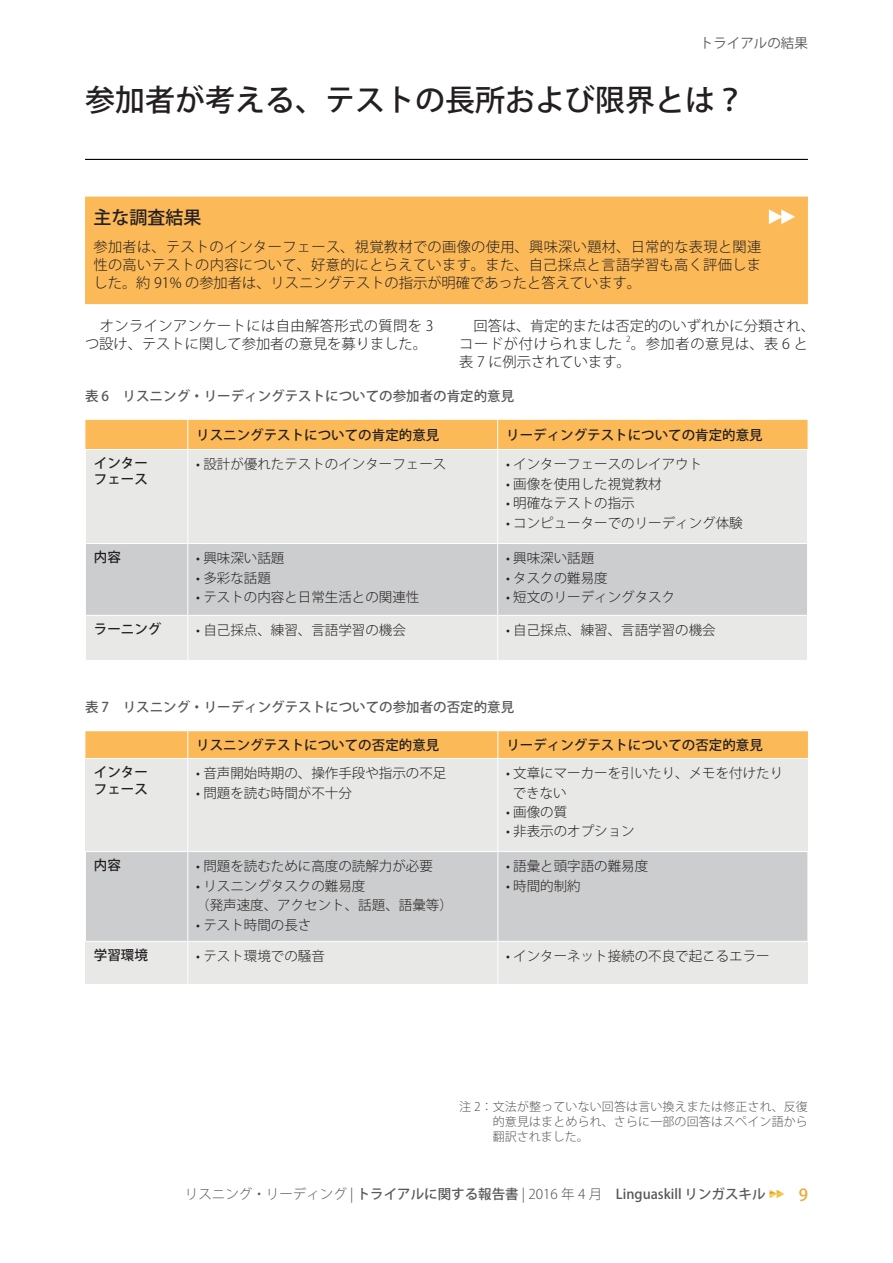
<style>
.page{position:relative;width:893px;height:1263px;background:#fff}
.page>*{position:absolute;margin:0;border:0;box-sizing:border-box;transform-origin:0 0}
.t1{font:500 30px "Koz Go Pr 6 N";color:#231f20}
.t2{font:500 18px "Koz Go Pr 6 N";color:#231f20}
.t3{font:500 16.5px "Koz Go Pr 6 N";color:#f0a634}
.t4{font:300 14.25px/18px "Koz Go Pr 6 N";color:#231f20}
.t5{font:300 14.25px/18px "Koz Go Pr 6 N";letter-spacing:.03em;color:#231f20}
.t6{font:300 13.5px/19.5px "Koz Go Pr 6 N";color:#231f20}
.t7{font:500 13.5px "Koz Go Pr 6 N";color:#57585a}
.t8{font:500 13.5px/16.2px "Koz Go Pr 6 N";color:#231f20}
.t9{font:13.5px "Koz Go Pr 6 N";color:#57585a}
.t10{font:300 12px/15px "Koz Go Pr 6 N";letter-spacing:.01em;color:#57585a;text-align:justify}
.t11{font:300 8.25px "Koz Go Pr 6 N";color:#231f20}
.s1{font-weight:300}
</style>
<div class="page">
<svg style="left:769px;top:1190px;width:15px;height:8px"></svg>
<hr style="left:85px;top:159px;width:723px;height:1px;background:#030303">
<div style="left:85px;top:197px;width:723px;height:107px;background:#fcb958"></div>
<svg style="left:769px;top:209px;width:26px;height:15px"></svg>
<div style="left:86px;top:450px;width:721px;height:210px;background:#e8e8e7"></div>
<div style="left:86px;top:544px;width:721px;height:71px;background:#cccdce"></div>
<div style="left:85px;top:420px;width:722px;height:29px;background:#fcb958"></div>
<hr style="left:187px;top:450px;width:1px;height:93px;background:#fff">
<hr style="left:497px;top:450px;width:1px;height:93px;background:#fff">
<hr style="left:187px;top:544px;width:1px;height:71px;background:#fff">
<hr style="left:497px;top:544px;width:1px;height:71px;background:#fff">
<hr style="left:187px;top:616px;width:1px;height:44px;background:#fff">
<hr style="left:497px;top:616px;width:1px;height:44px;background:#fff">
<hr style="left:85px;top:543px;width:103px;height:1px;background:#fff">
<hr style="left:188px;top:543px;width:310px;height:1px;background:#fff">
<hr style="left:498px;top:543px;width:310px;height:1px;background:#fff">
<hr style="left:85px;top:615px;width:103px;height:1px;background:#fff">
<hr style="left:188px;top:615px;width:310px;height:1px;background:#fff">
<hr style="left:498px;top:615px;width:310px;height:1px;background:#fff">
<div style="left:498px;top:941px;width:310px;height:43px;background:#e8e8e7"></div>
<div style="left:188px;top:941px;width:310px;height:43px;background:#e8e8e7"></div>
<div style="left:85px;top:941px;width:103px;height:43px;background:#e8e8e7"></div>
<div style="left:498px;top:758px;width:310px;height:93px;background:#e8e8e7"></div>
<div style="left:188px;top:758px;width:310px;height:93px;background:#e8e8e7"></div>
<div style="left:85px;top:758px;width:103px;height:93px;background:#e8e8e7"></div>
<div style="left:86px;top:852px;width:721px;height:89px;background:#cccdce"></div>
<div style="left:85px;top:731px;width:723px;height:27px;background:#fcb958"></div>
<hr style="left:85px;top:758px;width:103px;height:1px;background:#fff">
<hr style="left:188px;top:758px;width:310px;height:1px;background:#fff">
<hr style="left:187px;top:759px;width:1px;height:92px;background:#fff">
<hr style="left:498px;top:758px;width:310px;height:1px;background:#fff">
<hr style="left:497px;top:759px;width:1px;height:92px;background:#fff">
<hr style="left:187px;top:852px;width:1px;height:89px;background:#fff">
<hr style="left:497px;top:852px;width:1px;height:89px;background:#fff">
<hr style="left:85px;top:941px;width:103px;height:1px;background:#fff">
<hr style="left:188px;top:941px;width:310px;height:1px;background:#fff">
<hr style="left:187px;top:942px;width:1px;height:42px;background:#fff">
<hr style="left:498px;top:941px;width:310px;height:1px;background:#fff">
<hr style="left:497px;top:942px;width:1px;height:42px;background:#fff">
<p class="t9" style="left:700px;top:36px;width:109px">トライアルの結果</p>
<h1 class="t1" style="left:85px;top:84px;width:661px">参加者が考える、テストの長所および限界とは？</h1>
<h2 class="t2" style="left:94px;top:207px;width:109px">主な調査結果</h2>
<p class="t4" style="left:94px;top:238px;width:669px;text-align:justify">参加者は、テストのインターフェース、視覚教材での画像の使用、興味深い題材、日常的な表現と関連性の高いテストの内容について、好意的にとらえています。また、自己採点と言語学習も高く評価しました。約 91% の参加者は、リスニングテストの指示が明確であったと答えています。</p>
<p class="t5" style="left:85px;top:318px;width:350px">　オンラインアンケートには自由解答形式の質問を 3つ設け、テストに関して参加者の意見を募りました。</p>
<p class="t4" style="left:459px;top:318px;width:357px">　回答は、肯定的または否定的のいずれかに分類され、コードが付けられました</p>
<p class="t11" style="left:626px;top:335px;width:6px">2</p>
<p class="t4" style="left:459px;top:336px;width:350px;text-indent:171px">。参加者の意見は、表 6 と表 7 に例示されています。</p>
<p class="t7" style="left:85px;top:389px;width:431px">表 6　リスニング・リーディングテストについての参加者の肯定的意見</p>
<p class="t8" style="left:196px;top:427px;width:244px">リスニングテストについての肯定的意見</p>
<p class="t8" style="left:506px;top:427px;width:258px">リーディングテストについての肯定的意見</p>
<p class="t8" style="left:94px;top:455px;width:55px">インターフェース</p>
<p class="t6" style="left:196px;top:455px;width:252px">• 設計が優れたテストのインターフェース</p>
<p class="t6" style="left:506px;top:455px;width:198px">• インターフェースのレイアウト</p>
<p class="t6" style="left:506px;top:474px;width:157px">• 画像を使用した視覚教材</p>
<p class="t6" style="left:506px;top:494px;width:130px">• 明確なテストの指示</p>
<p class="t6" style="left:506px;top:513px;width:238px">• コンピューターでのリーディング体験</p>
<p class="t8" style="left:94px;top:549px;width:28px">内容</p>
<p class="t6" style="left:196px;top:549px;width:90px">• 興味深い話題</p>
<p class="t6" style="left:196px;top:568px;width:76px">• 多彩な話題</p>
<p class="t6" style="left:196px;top:588px;width:225px">• テストの内容と日常生活との関連性</p>
<p class="t6" style="left:506px;top:549px;width:90px">• 興味深い話題</p>
<p class="t6" style="left:506px;top:568px;width:103px">• タスクの難易度</p>
<p class="t6" style="left:506px;top:588px;width:171px">• 短文のリーディングタスク</p>
<p class="t8" style="left:94px;top:621px;width:69px">ラーニング</p>
<p class="t6" style="left:196px;top:620px;width:211px">• 自己採点、練習、言語学習の機会</p>
<p class="t6" style="left:506px;top:620px;width:211px">• 自己採点、練習、言語学習の機会</p>
<p class="t7" style="left:85px;top:700px;width:431px">表 7　リスニング・リーディングテストについての参加者の否定的意見</p>
<p class="t8" style="left:196px;top:737px;width:244px">リスニングテストについての否定的意見</p>
<p class="t8" style="left:506px;top:737px;width:258px">リーディングテストについての否定的意見</p>
<p class="t8" style="left:94px;top:764px;width:55px">インターフェース</p>
<p class="t6" style="left:196px;top:764px;width:252px">• 音声開始時期の、操作手段や指示の不足</p>
<p class="t6" style="left:513px;top:763px;width:272px;text-indent:-6px">• 文章にマーカーを引いたり、メモを付けたりできない</p>
<p class="t6" style="left:506px;top:802px;width:63px">• 画像の質</p>
<p class="t6" style="left:506px;top:822px;width:130px">• 非表示のオプション</p>
<p class="t6" style="left:506px;top:857px;width:144px">• 語彙と頭字語の難易度</p>
<p class="t6" style="left:506px;top:876px;width:76px">• 時間的制約</p>
<p class="t6" style="left:196px;top:783px;width:157px">• 問題を読む時間が不十分</p>
<p class="t8" style="left:94px;top:857px;width:28px">内容</p>
<p class="t6" style="left:196px;top:857px;width:238px">• 問題を読むために高度の読解力が必要</p>
<p class="t6" style="left:196px;top:876px;width:258px">• リスニングタスクの難易度<br>（発声速度、アクセント、話題、語彙等）</p>
<p class="t6" style="left:196px;top:915px;width:117px">• テスト時間の長さ</p>
<p class="t8" style="left:94px;top:947px;width:55px">学習環境</p>
<p class="t6" style="left:196px;top:946px;width:130px">• テスト環境での騒音</p>
<p class="t6" style="left:506px;top:946px;width:265px">• インターネット接続の不良で起こるエラー</p>
<p class="t10" style="left:493px;top:1099px;width:317px;text-indent:-34px">注 2：文法が整っていない回答は言い換えまたは修正され、反復的意見はまとめられ、さらに一部の回答はスペイン語から翻訳されました。</p>
<p class="t7" style="left:185px;top:1186px;width:582px"><span class="s1">リスニング・リーディング |</span> トライアルに関する報告書 <span class="s1">| 2016 年 4 月　</span>Linguaskill リンガスキル</p>
<p class="t3" style="left:799px;top:1186px;width:11px">9</p>
</div>
